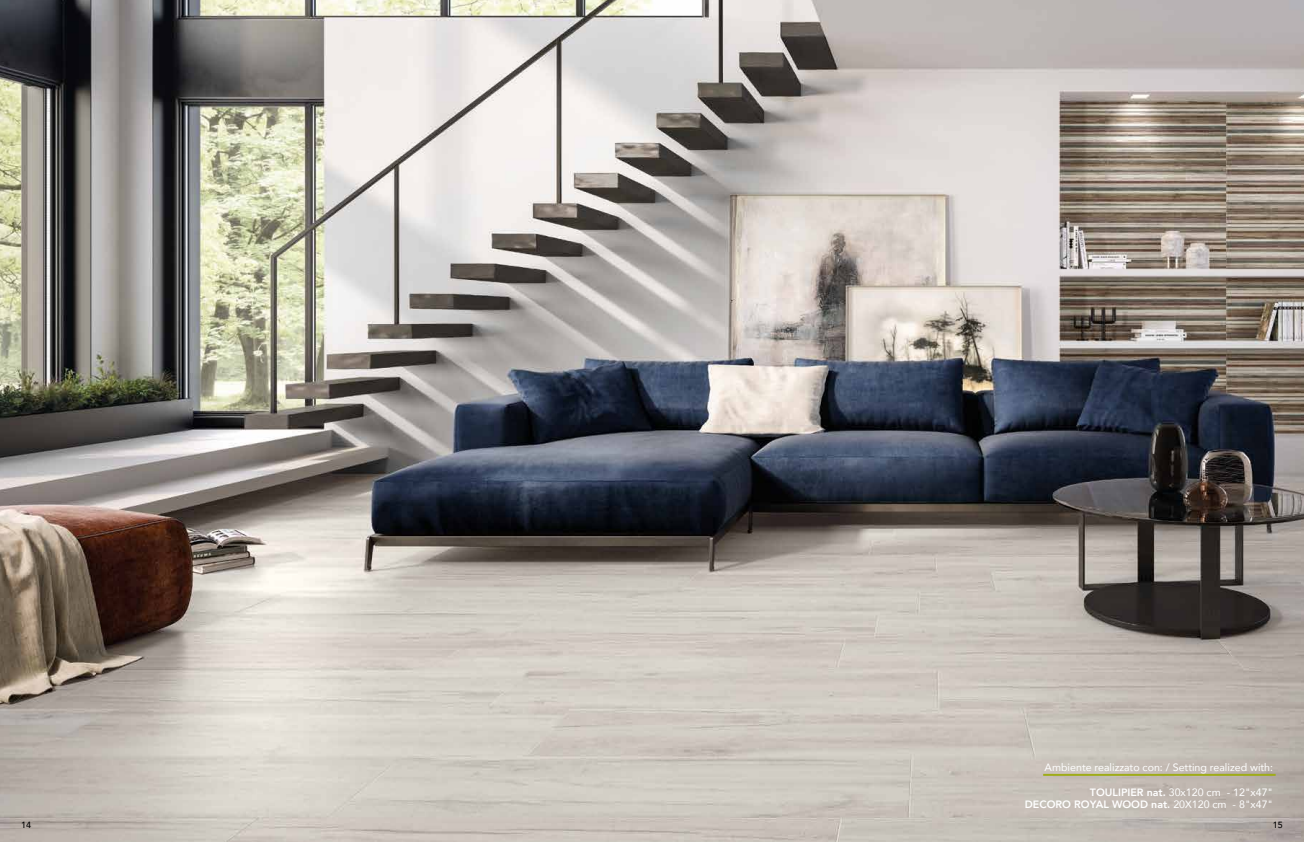
<style>
.page{position:relative;width:1304px;height:842px;background:#fff}
.page>*{position:absolute;margin:0;border:0;box-sizing:border-box;transform-origin:0 0}
.t1{font:800 10.6px/12.3px "Avenir";color:#fff;text-align:right}
.t2{font:10.6px "Avenir";color:#fff}
.t3{font:500 9px "Avenir";color:#000}
.s1{font-weight:400}
</style>
<div class="page">
<img style="left:0;top:0;width:1304px;height:842px">
<hr style="left:1043px;top:774px;width:233px;height:2px;background:#9fac19">
<p class="t2" style="left:1045px;top:759px;width:230px">Ambiente realizzato con: / Setting realized with:</p>
<p class="t1" style="left:1025px;top:786px;width:250px">TOULIPIER nat. <span class="s1">30x120 cm - 12"x47"<br></span>DECORO ROYAL WOOD nat. <span class="s1">20X120 cm - 8"x47"</span></p>
<p class="t3" style="left:21px;top:817px;width:12px">14</p>
<p class="t3" style="left:1273px;top:817px;width:12px">15</p>
</div>
